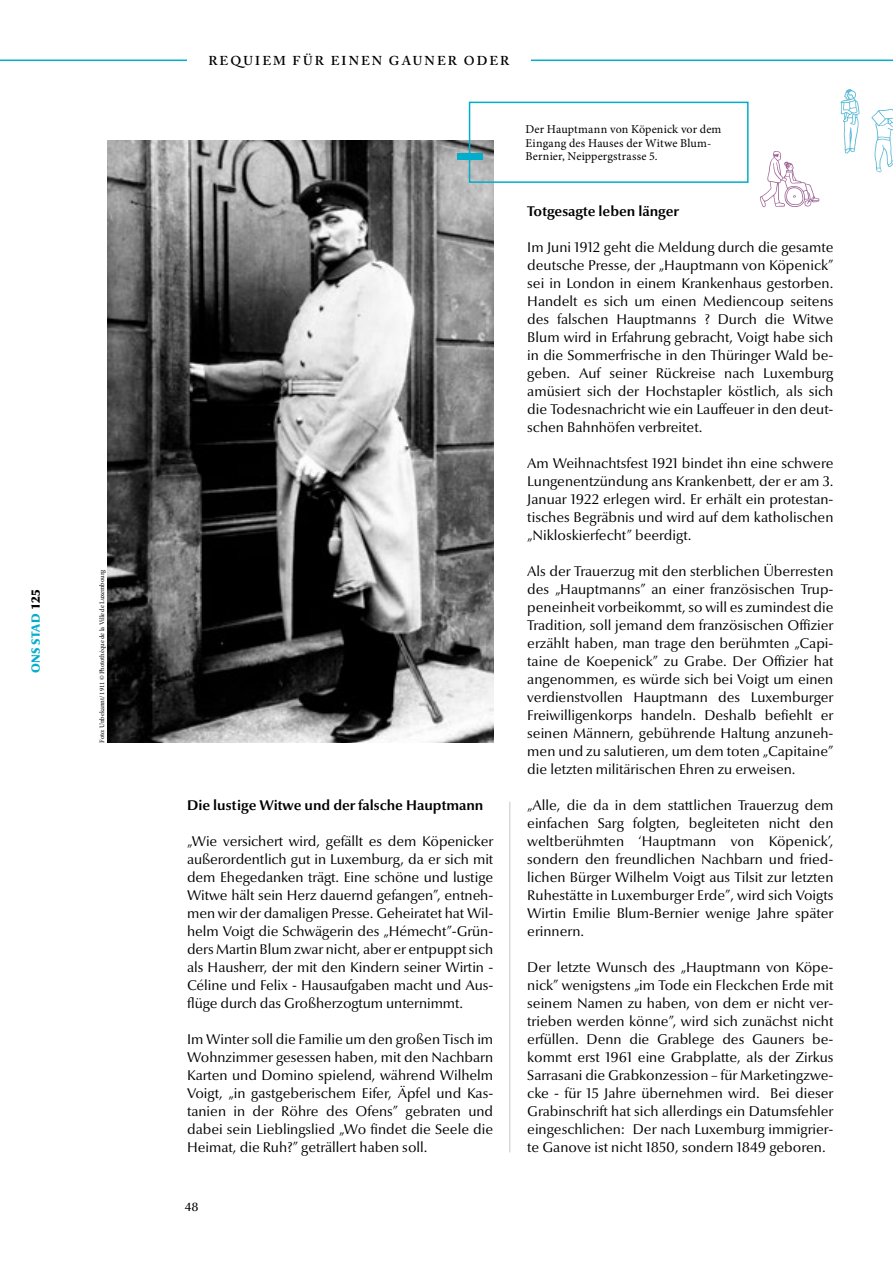
<style>
.page{position:relative;width:893px;height:1263px;background:#fff}
.page>*{position:absolute;margin:0;border:0;box-sizing:border-box;transform-origin:0 0}
.t1{font:14.25px/18px "Optima Nova LT Pro";color:#000;text-align:justify}
.t2{font:700 14.25px "Optima Nova LT Pro";color:#000}
.t3{font:600 12.75px "Adobe Caslon Pro";letter-spacing:.165em;color:#000}
.t4{font:12px/13.5px "Minion Pro";letter-spacing:.01em;color:#000}
.t5{font:900 12px "Optima Nova LT Pro";letter-spacing:.015em;color:#00aecb}
.t6{font:500 12px "Optima Nova LT Pro";color:#000}
.t7{font:6.75px "Minion Pro";letter-spacing:-.015em;color:#000}
.s1{color:#000}
</style>
<div class="page">
<img style="left:108px;top:207px;width:385px;height:536px">
<hr style="left:509px;top:801px;width:1px;height:351px;background:#c5c6c6">
<svg style="left:0;top:59px;width:893px;height:148px"></svg>
<p class="t5" style="left:28px;top:673px;width:85px;rotate:-90deg">ONS STAD <span class="s1">125</span></p>
<p class="t7" style="left:97px;top:743px;width:174px;rotate:-90deg">Foto: Unbekannt/ 1911 © Photothèque de la Ville de Luxembourg</p>
<p class="t3" style="left:208px;top:53px;width:302px">REQUIEM FÜR EINEN GAUNER ODER</p>
<p class="t2" style="left:187px;top:796px;width:298px">Die lustige Witwe und der falsche Hauptmann</p>
<p class="t1" style="left:187px;top:832px;width:308px">„Wie versichert wird, gefällt es dem Köpenicker außerordentlich gut in Luxemburg, da er sich mit dem Ehegedanken trägt. Eine schöne und lustige Witwe hält sein Herz dauernd gefangen”, entneh&shy;men wir der damaligen Presse. Geheiratet hat Wil&shy;helm Voigt die Schwägerin des „Hémecht”-Grün&shy;ders Martin Blum zwar nicht, aber er entpuppt sich als Hausherr, der mit den Kindern seiner Wirtin - Céline und Felix - Hausaufgaben macht und Aus&shy;flüge durch das Großherzogtum unternimmt.</p>
<p class="t1" style="left:187px;top:1030px;width:308px">Im Winter soll die Familie um den großen Tisch im Wohnzimmer gesessen haben, mit den Nachbarn Karten und Domino spielend, während Wilhelm Voigt, „in gastgeberischem Eifer, Äpfel und Kas&shy;tanien in der Röhre des Ofens” gebraten und dabei sein Lieblingslied „Wo findet die Seele die Heimat, die Ruh?” geträllert haben soll.</p>
<p class="t6" style="left:185px;top:1199px;width:15px">48</p>
<p class="t4" style="left:526px;top:123px;width:197px">Der Hauptmann von Köpenick vor dem<br>Eingang des Hauses der Witwe Blum-<br>Bernier, Neippergstrasse 5.</p>
<p class="t2" style="left:527px;top:202px;width:153px">Totgesagte leben länger</p>
<p class="t1" style="left:527px;top:238px;width:308px">Im Juni 1912 geht die Meldung durch die gesamte deutsche Presse, der „Hauptmann von Köpenick” sei in London in einem Krankenhaus gestorben.<br>Handelt es sich um einen Mediencoup seitens des falschen Hauptmanns ? Durch die Witwe Blum wird in Erfahrung gebracht, Voigt habe sich in die Sommerfrische in den Thüringer Wald be&shy;geben. Auf seiner Rückreise nach Luxemburg amüsiert sich der Hochstapler köstlich, als sich die Todesnachricht wie ein Lauffeuer in den deut&shy;schen Bahnhöfen verbreitet.</p>
<p class="t1" style="left:527px;top:454px;width:308px">Am Weihnachtsfest 1921 bindet ihn eine schwere Lungenentzündung ans Krankenbett, der er am 3.<br>Januar 1922 erlegen wird. Er erhält ein protestan&shy;tisches Begräbnis und wird auf dem katholischen „Nikloskierfecht” beerdigt.</p>
<p class="t1" style="left:527px;top:562px;width:308px">Als der Trauerzug mit den sterblichen Überresten des „Hauptmanns” an einer französischen Trup&shy;peneinheit vorbeikommt, so will es zumindest die Tradition, soll jemand dem französischen Offizier erzählt haben, man trage den berühmten „Capi&shy;taine de Koepenick” zu Grabe. Der Offizier hat angenommen, es würde sich bei Voigt um einen verdienstvollen Hauptmann des Luxemburger Freiwilligenkorps handeln. Deshalb befiehlt er seinen Männern, gebührende Haltung anzuneh&shy;men und zu salutieren, um dem toten „Capitaine” die letzten militärischen Ehren zu erweisen.</p>
<p class="t1" style="left:527px;top:796px;width:308px">„Alle, die da in dem stattlichen Trauerzug dem einfachen Sarg folgten, begleiteten nicht den weltberühmten ‘Hauptmann von Köpenick’, sondern den freundlichen Nachbarn und fried&shy;lichen Bürger Wilhelm Voigt aus Tilsit zur letzten Ruhestätte in Luxemburger Erde”, wird sich Voigts Wirtin Emilie Blum-Bernier wenige Jahre später erinnern.</p>
<p class="t1" style="left:527px;top:958px;width:308px">Der letzte Wunsch des „Hauptmann von Köpe&shy;nick” wenigstens „im Tode ein Fleckchen Erde mit seinem Namen zu haben, von dem er nicht ver&shy;trieben werden könne”, wird sich zunächst nicht erfüllen. Denn die Grablege des Gauners be&shy;kommt erst 1961 eine Grabplatte, als der Zirkus Sarrasani die Grabkonzession – für Marketingzwe&shy;cke - für 15 Jahre übernehmen wird. Bei dieser Grabinschrift hat sich allerdings ein Datumsfehler eingeschlichen: Der nach Luxemburg immigrier&shy;te Ganove ist nicht 1850, sondern 1849 geboren.</p>
</div>
